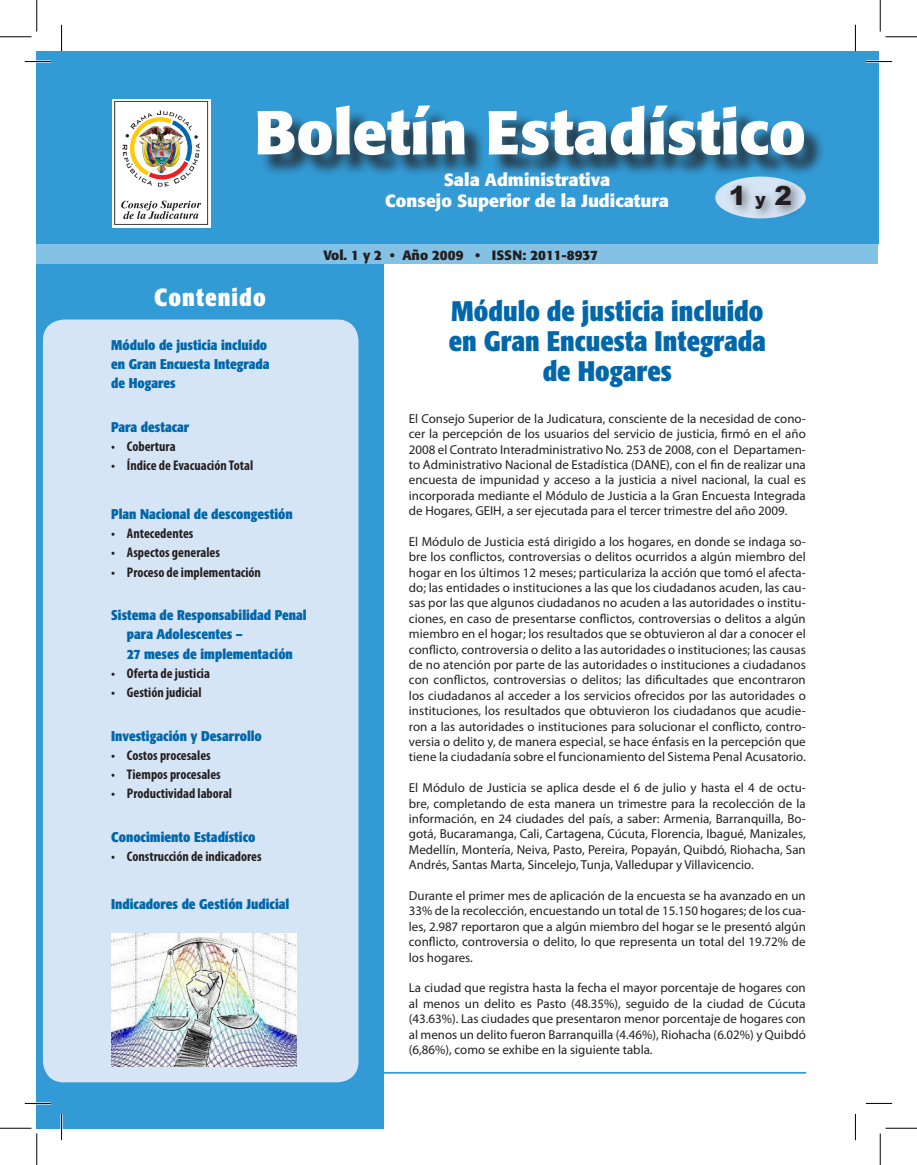
<style>
.page{position:relative;width:917px;height:1165px;background:#fff}
.page>*{position:absolute;margin:0;border:0;box-sizing:border-box;transform-origin:0 0}
.t1{font:700 61.25px "Formata";color:#fff}
.t2{font:700 condensed 28px/29.9px "Formata";color:#0067aa;text-align:center}
.t3{font:900 26.25px "Arial";color:#231f20}
.t4{font:700 condensed 24.5px "Formata";letter-spacing:.04em;color:#fff}
.t5{font:700 17.5px/21px "Formata";color:#fff;text-align:center}
.t6{font:700 condensed 14px/19.2px "Formata";color:#0067aa}
.t7{font:700 condensed 14px "Myriad Pro";color:#231f20}
.t8{font:700 13.47px "Formata";color:#231f20}
.t9{font:12.95px/15.4px "Myriad Pro";color:#231f20;text-align:justify}
.s1{font-size:17.5px}
</style>
<div class="page">
<hr style="left:37px;top:1072px;width:769px;height:2px;background:#329ad5">
<div style="left:37px;top:264px;width:347px;height:864px;background:#329ad5"></div>
<div style="left:43px;top:320px;width:315px;height:762px;background:#d6e5f5;border-radius:21px"></div>
<div style="left:37px;top:52px;width:842px;height:192px;background:#329ad5"></div>
<div style="left:260px;top:108px;width:565px;height:68px;background:#231f20;opacity:.75"></div>
<div style="left:37px;top:244px;width:841px;height:20px;background:#84c2e5"></div>
<div style="left:715px;top:177px;width:91px;height:41px;background:#d6e5f5;border-radius:50%"></div>
<div style="left:724px;top:180px;width:79px;height:41px;background:#231f20;opacity:.62"></div>
<svg style="left:112px;top:100px;width:99px;height:128px"></svg>
<img style="left:114px;top:101px;width:94px;height:124px">
<img style="left:111px;top:933px;width:185px;height:133px">
<hr style="left:25px;top:60px;width:26px;height:3px;background:#fff">
<hr style="left:866px;top:60px;width:26px;height:3px;background:#fff">
<hr style="left:25px;top:1102px;width:26px;height:2px;background:#fff">
<hr style="left:60px;top:1114px;width:3px;height:26px;background:#fff">
<svg style="left:25px;top:61px;width:26px;height:1px"></svg>
<svg style="left:866px;top:61px;width:26px;height:1px"></svg>
<svg style="left:25px;top:1103px;width:26px;height:1px"></svg>
<svg style="left:866px;top:1103px;width:26px;height:1px"></svg>
<svg style="left:61px;top:25px;width:1px;height:26px"></svg>
<svg style="left:61px;top:1114px;width:1px;height:26px"></svg>
<svg style="left:855px;top:25px;width:1px;height:26px"></svg>
<svg style="left:855px;top:1114px;width:1px;height:26px"></svg>
<hr style="left:0;top:36px;width:32px;height:1px;background:#000">
<hr style="left:885px;top:36px;width:32px;height:1px;background:#000">
<hr style="left:0;top:1128px;width:32px;height:1px;background:#000">
<hr style="left:885px;top:1128px;width:32px;height:1px;background:#000">
<hr style="left:36px;top:0;width:1px;height:32px;background:#000">
<hr style="left:36px;top:1133px;width:1px;height:32px;background:#000">
<hr style="left:880px;top:0;width:1px;height:32px;background:#000">
<hr style="left:880px;top:1133px;width:1px;height:32px;background:#000">
<h1 class="t1" style="left:254px;top:94px;width:553px">Boletín Estadístico</h1>
<h3 class="t4" style="left:154px;top:282px;width:113px">Contenido</h3>
<p class="t6" style="left:111px;top:335px;width:160px">Módulo de justicia incluido en Gran Encuesta Integrada de Hogares</p>
<p class="t6" style="left:111px;top:417px;width:80px">Para destacar</p>
<p class="t7" style="left:111px;top:438px;width:66px">• Cobertura</p>
<p class="t7" style="left:111px;top:457px;width:143px">• Índice de Evacuación Total</p>
<p class="t6" style="left:111px;top:504px;width:183px">Plan Nacional de descongestión</p>
<p class="t7" style="left:111px;top:525px;width:84px">• Antecedentes</p>
<p class="t7" style="left:111px;top:544px;width:110px">• Aspectos generales</p>
<p class="t7" style="left:111px;top:563px;width:151px">• Proceso de implementación</p>
<p class="t6" style="left:127px;top:605px;width:181px;text-indent:-16px">Sistema de Responsabilidad Penal para Adolescentes –<br>27 meses de implementación</p>
<p class="t7" style="left:111px;top:664px;width:100px">• Oferta de justicia</p>
<p class="t7" style="left:111px;top:684px;width:92px">• Gestión judicial</p>
<p class="t6" style="left:111px;top:726px;width:152px">Investigación y Desarrollo</p>
<p class="t7" style="left:111px;top:746px;width:101px">• Costos procesales</p>
<p class="t7" style="left:111px;top:766px;width:111px">• Tiempos procesales</p>
<p class="t7" style="left:111px;top:785px;width:122px">• Productividad laboral</p>
<p class="t6" style="left:111px;top:827px;width:146px">Conocimiento Estadístico</p>
<p class="t7" style="left:111px;top:847px;width:152px">• Construcción de indicadores</p>
<p class="t6" style="left:111px;top:895px;width:180px">Indicadores de Gestión Judicial</p>
<h3 class="t5" style="left:385px;top:170px;width:285px">Sala Administrativa<br>Consejo Superior de la Judicatura</h3>
<p class="t8" style="left:323px;top:246px;width:276px">Vol. 1 y 2 • Año 2009 • ISSN: 2011-8937</p>
<h3 class="t3" style="left:729px;top:177px;width:65px">1 <span class="s1">y</span> 2</h3>
<h2 class="t2" style="left:449px;top:296px;width:318px">Módulo de justicia incluido en Gran Encuesta Integrada de Hogares</h2>
<p class="t9" style="left:409px;top:410px;width:398px">El Consejo Superior de la Judicatura, consciente de la necesidad de cono&shy;cer la percepción de los usuarios del servicio de justicia, firmó en el año 2008 el Contrato Interadministrativo No. 253 de 2008, con el Departamen&shy;to Administrativo Nacional de Estadística (DANE), con el fin de realizar una encuesta de impunidad y acceso a la justicia a nivel nacional, la cual es incorporada mediante el Módulo de Justicia a la Gran Encuesta Integrada de Hogares, GEIH, a ser ejecutada para el tercer trimestre del año 2009.</p>
<p class="t9" style="left:409px;top:534px;width:398px">El Módulo de Justicia está dirigido a los hogares, en donde se indaga so&shy;bre los conflictos, controversias o delitos ocurridos a algún miembro del hogar en los últimos 12 meses; particulariza la acción que tomó el afecta&shy;do; las entidades o instituciones a las que los ciudadanos acuden, las cau&shy;sas por las que algunos ciudadanos no acuden a las autoridades o institu&shy;ciones, en caso de presentarse conflictos, controversias o delitos a algún miembro en el hogar; los resultados que se obtuvieron al dar a conocer el conflicto, controversia o delito a las autoridades o instituciones; las causas de no atención por parte de las autoridades o instituciones a ciudadanos con conflictos, controversias o delitos; las dificultades que encontraron los ciudadanos al acceder a los servicios ofrecidos por las autoridades o instituciones, los resultados que obtuvieron los ciudadanos que acudie&shy;ron a las autoridades o instituciones para solucionar el conflicto, contro&shy;versia o delito y, de manera especial, se hace énfasis en la percepción que tiene la ciudadanía sobre el funcionamiento del Sistema Penal Acusatorio.</p>
<p class="t9" style="left:409px;top:780px;width:398px">El Módulo de Justicia se aplica desde el 6 de julio y hasta el 4 de octu&shy;bre, completando de esta manera un trimestre para la recolección de la información, en 24 ciudades del país, a saber: Armenia, Barranquilla, Bo&shy;gotá, Bucaramanga, Cali, Cartagena, Cúcuta, Florencia, Ibagué, Manizales, Medellín, Montería, Neiva, Pasto, Pereira, Popayán, Quibdó, Riohacha, San Andrés, Santas Marta, Sincelejo, Tunja, Valledupar y Villavicencio.</p>
<p class="t9" style="left:409px;top:888px;width:398px">Durante el primer mes de aplicación de la encuesta se ha avanzado en un 33% de la recolección, encuestando un total de 15.150 hogares; de los cua&shy;les, 2.987 reportaron que a algún miembro del hogar se le presentó algún conflicto, controversia o delito, lo que representa un total del 19.72% de los hogares.</p>
<p class="t9" style="left:409px;top:980px;width:398px">La ciudad que registra hasta la fecha el mayor porcentaje de hogares con al menos un delito es Pasto (48.35%), seguido de la ciudad de Cúcuta (43.63%). Las ciudades que presentaron menor porcentaje de hogares con al menos un delito fueron Barranquilla (4.46%), Riohacha (6.02%) y Quibdó (6,86%), como se exhibe en la siguiente tabla.</p>
</div>
